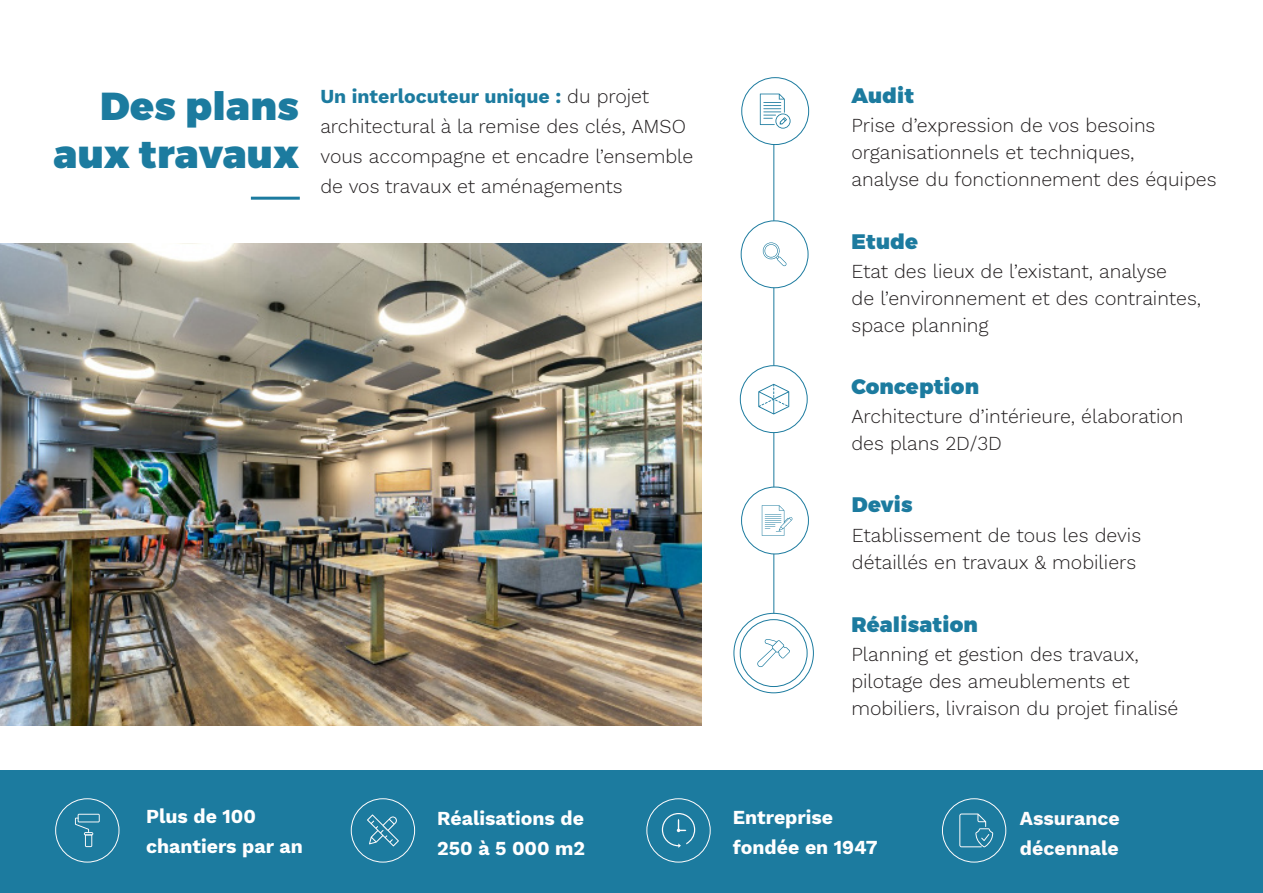
<style>
.page{position:relative;width:1263px;height:893px;background:#fff}
.page>*{position:absolute;margin:0;border:0;box-sizing:border-box;transform-origin:0 0}
.t1{font:900 39px "Montserrat";letter-spacing:.01em;color:#1c7b9f}
.t2{font:900 21px "Montserrat";letter-spacing:.01em;color:#1c7b9f}
.t3{font:300 19.5px/27px "Work Sans";color:#231f20}
.t4{font:700 19.5px/30px "Work Sans";color:#fff}
.t5{font:700 19.5px "Work Sans";color:#fffcfc}
.s1{font-weight:700;color:#1c7b9f}
</style>
<div class="page">
<img style="left:0;top:243px;width:702px;height:482px">
<hr style="left:773px;top:137px;width:1px;height:519px;background:#1c7b9f">
<svg style="left:734px;top:613px;width:79px;height:80px"></svg>
<div style="left:733px;top:613px;width:81px;height:80px;border:1px solid #1c7b9f;border-radius:50%"></div>
<div style="left:740px;top:620px;width:67px;height:66px;background:#fff;border-radius:50%"></div>
<div style="left:740px;top:619px;width:67px;height:68px;border:1px solid #1c7b9f;border-radius:50%"></div>
<div style="left:740px;top:366px;width:67px;height:67px;background:#fff;border-radius:50%"></div>
<div style="left:740px;top:365px;width:67px;height:68px;border:1px solid #1c7b9f;border-radius:50%"></div>
<div style="left:741px;top:221px;width:67px;height:67px;background:#fff;border-radius:50%"></div>
<div style="left:741px;top:220px;width:67px;height:68px;border:1px solid #1c7b9f;border-radius:50%"></div>
<div style="left:742px;top:78px;width:67px;height:67px;background:#fff;border-radius:50%"></div>
<div style="left:741px;top:77px;width:68px;height:68px;border:1px solid #1c7b9f;border-radius:50%"></div>
<svg style="left:762px;top:242px;width:24px;height:24px"></svg>
<svg style="left:760px;top:94px;width:30px;height:35px"></svg>
<svg style="left:758px;top:384px;width:31px;height:30px"></svg>
<svg style="left:757px;top:639px;width:33px;height:28px"></svg>
<hr style="left:251px;top:197px;width:49px;height:3px;background:#1c7b9f">
<div style="left:741px;top:487px;width:67px;height:67px;background:#fff;border-radius:50%"></div>
<div style="left:741px;top:487px;width:68px;height:67px;border:1px solid #1c7b9f;border-radius:50%"></div>
<svg style="left:762px;top:505px;width:31px;height:31px"></svg>
<div style="left:0;top:770px;width:1263px;height:123px;background:#1c7b9f"></div>
<div style="left:55px;top:798px;width:64px;height:64px;border:1px solid #fffcfc;border-radius:50%"></div>
<div style="left:646px;top:798px;width:64px;height:64px;border:1px solid #fffcfc;border-radius:50%"></div>
<div style="left:942px;top:798px;width:64px;height:64px;border:1px solid #fffcfc;border-radius:50%"></div>
<div style="left:351px;top:798px;width:64px;height:64px;border:1px solid #fffcfc;border-radius:50%"></div>
<svg style="left:75px;top:814px;width:25px;height:33px"></svg>
<svg style="left:367px;top:814px;width:32px;height:32px"></svg>
<svg style="left:662px;top:813px;width:33px;height:35px"></svg>
<svg style="left:959px;top:813px;width:34px;height:34px"></svg>
<p class="t1" style="left:100px;top:82px;width:200px">Des plans</p>
<p class="t1" style="left:53px;top:130px;width:247px">aux travaux</p>
<p class="t3" style="left:320px;top:81px;width:374px;line-height:30px"><span class="s1">Un interlocuteur unique :</span> du projet architectural à la remise des clés, AMSO vous accompagne et encadre l’ensemble de vos travaux et aménagements</p>
<p class="t2" style="left:851px;top:82px;width:64px">Audit</p>
<p class="t3" style="left:851px;top:111px;width:305px">Prise d’expression de vos besoins organisationnels et techniques,</p>
<p class="t3" style="left:851px;top:165px;width:367px">analyse du fonctionnement des équipes</p>
<p class="t2" style="left:851px;top:228px;width:68px">Etude</p>
<p class="t3" style="left:851px;top:257px;width:317px">Etat des lieux de l’existant, analyse</p>
<p class="t3" style="left:851px;top:284px;width:351px">de l’environnement et des contraintes,</p>
<p class="t3" style="left:851px;top:311px;width:139px">space planning</p>
<p class="t2" style="left:851px;top:373px;width:129px">Conception</p>
<p class="t3" style="left:851px;top:403px;width:334px">Architecture d’intérieure, élaboration</p>
<p class="t3" style="left:851px;top:430px;width:152px">des plans 2D/3D</p>
<p class="t2" style="left:852px;top:492px;width:62px">Devis</p>
<p class="t3" style="left:852px;top:521px;width:291px">Etablissement de tous les devis détaillés en travaux &amp; mobiliers</p>
<p class="t2" style="left:851px;top:611px;width:128px">Réalisation</p>
<p class="t3" style="left:851px;top:640px;width:329px">Planning et gestion des travaux, pilotage des ameublements et mobiliers, livraison du projet finalisé</p>
<p class="t4" style="left:146px;top:801px;width:158px">Plus de 100 chantiers par an</p>
<p class="t4" style="left:733px;top:801px;width:102px">Entreprise</p>
<p class="t4" style="left:437px;top:802px;width:148px">Réalisations de</p>
<p class="t4" style="left:437px;top:832px;width:149px">250 à 5 000 m2</p>
<p class="t4" style="left:733px;top:831px;width:146px">fondée en 1947</p>
<p class="t5" style="left:1020px;top:804px;width:102px">Assurance</p>
<p class="t5" style="left:1020px;top:834px;width:101px">décennale</p>
</div>
